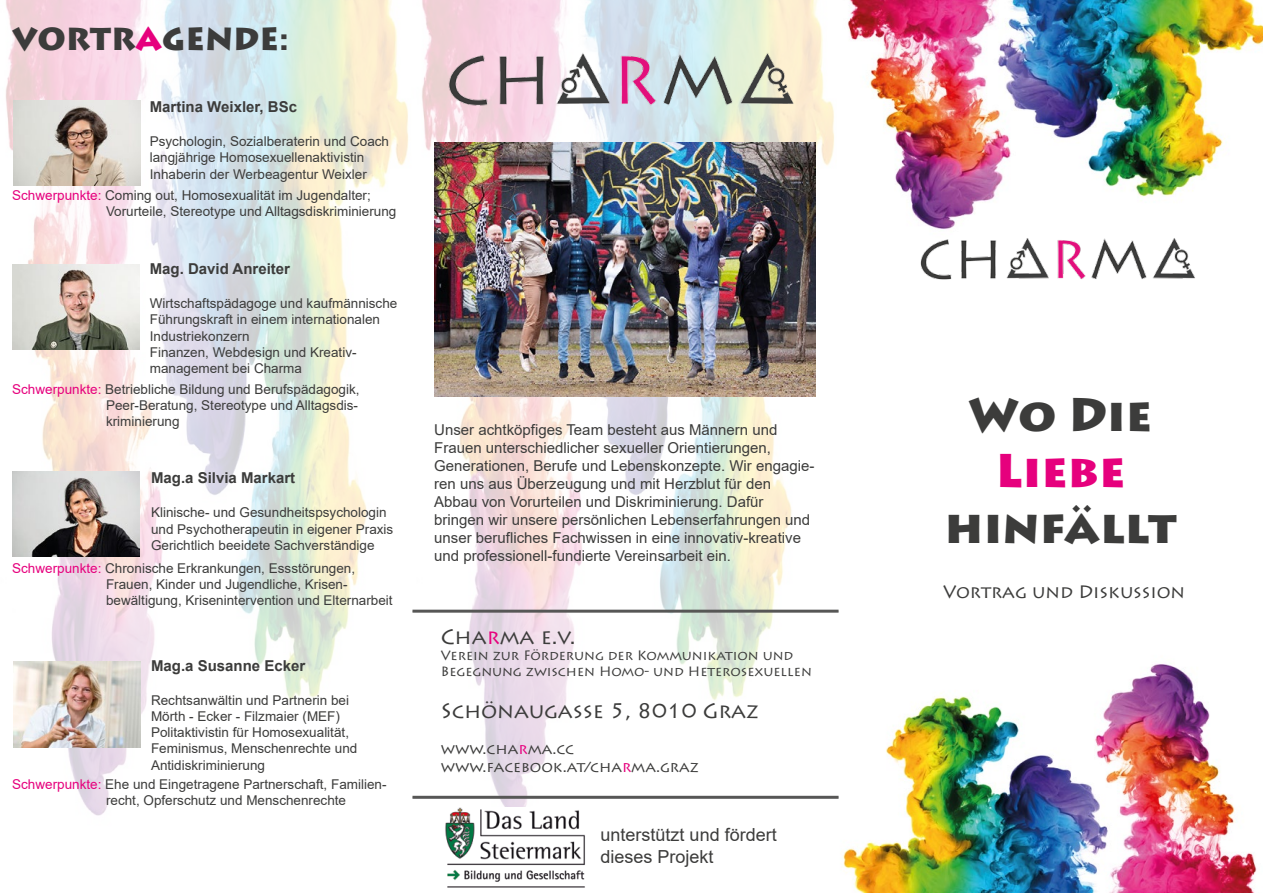
<style>
.page{position:relative;width:1263px;height:893px;background:#fff}
.page>*{position:absolute;margin:0;border:0;box-sizing:border-box;transform-origin:0 0}
.t1{font:900 46.65px "Lithos Pro";color:#3c3c3b}
.t2{font:900 46.65px "Lithos Pro";color:#e6007d}
.t3{font:900 31.5px "Lithos Pro";color:#3c3c3b}
.t4{font:21px "Lithos Pro";color:#3c3c3b}
.t5{font:18px/21.6px "Arial";color:#3c3c3b}
.t6{font:18px "Lithos Pro";color:#3c3c3b}
.t7{font:15px/18px "Arial";color:#3c3c3b}
.t8{font:700 15px "Arial";color:#3c3c3b}
.t9{font:15px/18px "Lithos Pro";color:#3c3c3b}
.t10{font:13.5px/16.2px "Arial";color:#3c3c3b}
.t11{font:13.5px/16.2px "Lithos Pro";color:#3c3c3b}
.s1{color:#e6007d}
</style>
<div class="page">
<img style="left:6px;top:0;width:832px;height:816px">
<img style="left:847px;top:0;width:416px;height:192px">
<img style="left:843px;top:664px;width:414px;height:229px">
<img style="left:908px;top:166px;width:305px;height:114px">
<hr style="left:412px;top:610px;width:426px;height:3px;background:#575756">
<img style="left:442px;top:808px;width:144px;height:80px">
<hr style="left:412px;top:796px;width:426px;height:3px;background:#575756">
<img style="left:12px;top:471px;width:128px;height:85px">
<img style="left:434px;top:234px;width:381px;height:162px">
<img style="left:434px;top:0;width:381px;height:234px">
<img style="left:12px;top:264px;width:128px;height:85px">
<img style="left:13px;top:101px;width:128px;height:85px">
<img style="left:13px;top:662px;width:128px;height:85px">
<h2 class="t3" style="left:12px;top:20px;width:278px">VORTR<span class="s1">A</span>GENDE:</h2>
<p class="t8" style="left:150px;top:96px;width:149px">Martina Weixler, BSc</p>
<p class="t10" style="left:150px;top:133px;width:241px">Psychologin, Sozialberaterin und Coach langjährige Homosexuellenaktivistin<br>Inhaberin der Werbeagentur Weixler</p>
<p class="t10" style="left:106px;top:187px;width:292px;text-indent:-94px"><span class="s1">Schwerpunkte:</span> Coming out, Homosexualität im Jugendalter;<br>Vorurteile, Stereotype und Alltagsdiskriminierung</p>
<p class="t8" style="left:150px;top:258px;width:142px">Mag. David Anreiter</p>
<p class="t10" style="left:150px;top:295px;width:249px">Wirtschaftspädagoge und kaufmännische<br>Führungskraft in einem internationalen<br>Industriekonzern<br>Finanzen, Webdesign und Kreativ&shy;management bei Charma</p>
<p class="t10" style="left:106px;top:381px;width:255px;text-align:justify;text-indent:-94px"><span class="s1">Schwerpunkte:</span> Betriebliche Bildung und Berufspädagogik, Peer-Beratung, Stereotype und Alltagsdis&shy;kriminierung</p>
<p class="t8" style="left:151px;top:467px;width:146px">Mag.a Silvia Markart</p>
<p class="t10" style="left:151px;top:505px;width:244px">Klinische- und Gesundheitspsychologin und Psychotherapeutin in eigener Praxis<br>Gerichtlich beeidete Sachverständige</p>
<p class="t10" style="left:106px;top:560px;width:288px;text-indent:-94px"><span class="s1">Schwerpunkte:</span> Chronische Erkrankungen, Essstörungen,<br>Frauen, Kinder und Jugendliche, Krisen&shy;bewältigung, Krisenintervention und Elternarbeit</p>
<p class="t8" style="left:151px;top:655px;width:156px">Mag.a Susanne Ecker</p>
<p class="t10" style="left:151px;top:692px;width:208px">Rechtsanwältin und Partnerin bei<br>Mörth - Ecker - Filzmaier (MEF)<br>Politaktivistin für Homosexualität,<br>Feminismus, Menschenrechte und<br>Antidiskriminierung</p>
<p class="t10" style="left:106px;top:776px;width:282px;text-indent:-94px"><span class="s1">Schwerpunkte:</span> Ehe und Eingetragene Partnerschaft, Familien&shy;recht, Opferschutz und Menschenrechte</p>
<p class="t7" style="left:434px;top:420px;width:382px">Unser achtköpfiges Team besteht aus Männern und Frauen unterschiedlicher sexueller Orientierungen, Generationen, Berufe und Lebenskonzepte. Wir engagie&shy;ren uns aus Überzeugung und mit Herzblut für den Abbau von Vorurteilen und Diskriminierung. Dafür bringen wir unsere persönlichen Lebenserfahrungen und unser berufliches Fachwissen in eine innovativ-kreative und professionell-fundierte Vereinsarbeit ein.</p>
<h3 class="t4" style="left:441px;top:624px;width:136px">Cha<span class="s1">r</span>ma e.v.</h3>
<p class="t11" style="left:441px;top:647px;width:373px">Verein zur Förderung der Kommunikation und<br>Begegnung zwischen Homo- und Heterosexuellen</p>
<h3 class="t4" style="left:441px;top:698px;width:320px">Schönaugasse 5, 8010 Graz</h3>
<p class="t9" style="left:441px;top:740px;width:260px">www.cha<span class="s1">r</span>ma.cc www.facebook.at/cha<span class="s1">r</span>ma.graz</p>
<h3 class="t5" style="left:601px;top:824px;width:178px">unterstützt und fördert dieses Projekt</h3>
<h1 class="t1" style="left:968px;top:386px;width:185px">Wo Die</h1>
<h1 class="t2" style="left:995px;top:442px;width:132px">Liebe</h1>
<h1 class="t1" style="left:944px;top:498px;width:233px">hinfällt</h1>
<h3 class="t6" style="left:943px;top:581px;width:243px">Vortrag und Diskussion</h3>
</div>
